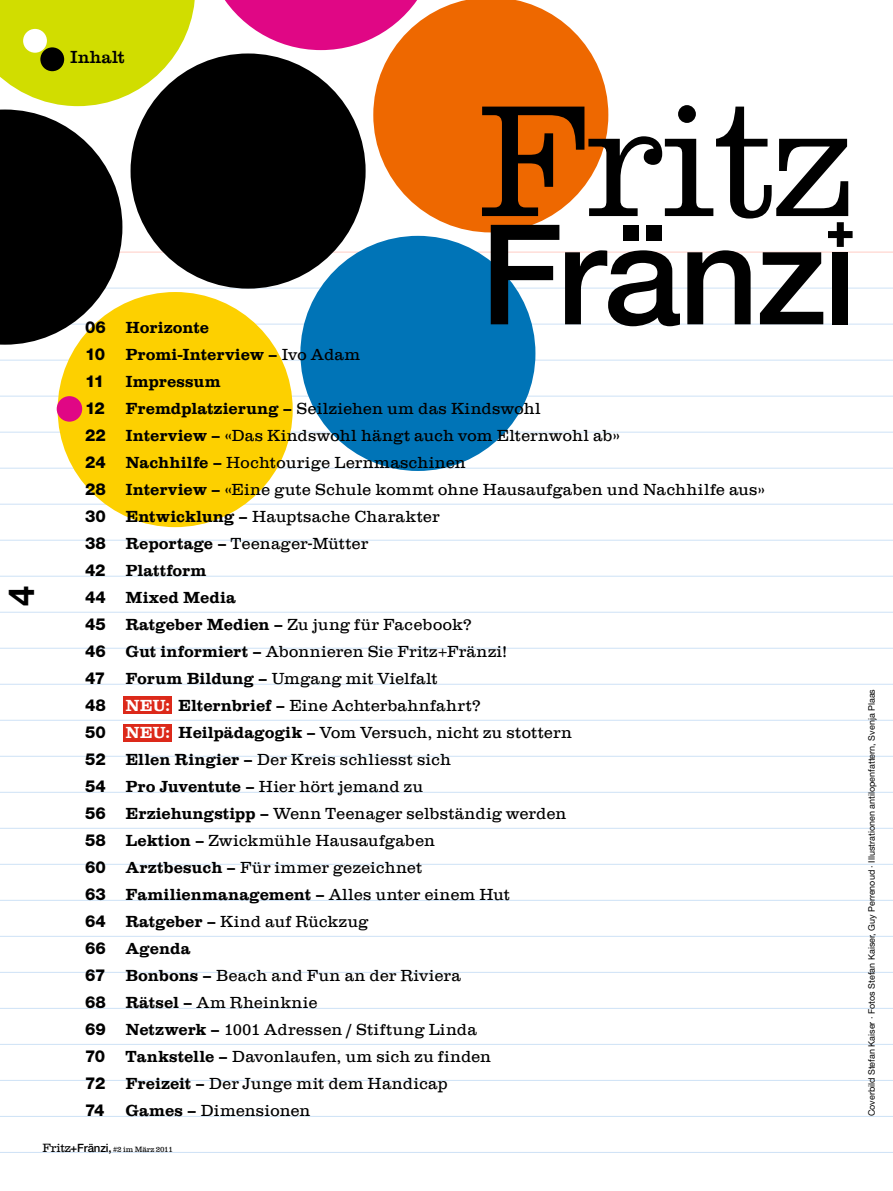
<style>
.page{position:relative;width:893px;height:1191px;background:#fff}
.page>*{position:absolute;margin:0;border:0;box-sizing:border-box;transform-origin:0 0}
.t1{font:700 36px "Helvetica Neue LT Pro";color:#000}
.t2{font:500 18px "Clarendon Com";letter-spacing:.015em;color:#000}
.t3{font:300 16.5px/27px "Clarendon Com";letter-spacing:.01em;color:#000}
.t4{font:700 16.5px/27px "Clarendon Com";color:#000}
.t5{font:9px "Helvetica Neue LT Pro";color:#000}
.t6{font:300 7.8px "Clarendon Com";letter-spacing:-.025em;color:#000}
.s1{font-family:"Helvetica Neue LT Pro";font-weight:800}
.s2{font-weight:300}
.s3{font-weight:700}
.s4{font-weight:700;color:#fff}
.s5{font-size:12.3px}
.s6{font-family:"Helvetica Neue LT Pro";font-weight:500;font-size:11.25px}
.s7{font-family:"Helvetica Neue LT Pro";font-weight:500;font-size:11.4px}
</style>
<div class="page">
<hr style="left:0;top:252px;width:893px;height:1px;background:#ffccc4">
<hr style="left:0;top:288px;width:893px;height:1px;background:#cee2f6">
<hr style="left:0;top:324px;width:893px;height:1px;background:#cee2f6">
<hr style="left:0;top:360px;width:893px;height:1px;background:#cee2f6">
<hr style="left:0;top:396px;width:893px;height:1px;background:#cee2f6">
<hr style="left:0;top:432px;width:893px;height:1px;background:#cee2f6">
<hr style="left:0;top:468px;width:893px;height:1px;background:#cee2f6">
<hr style="left:0;top:504px;width:893px;height:1px;background:#cee2f6">
<hr style="left:0;top:540px;width:893px;height:1px;background:#cee2f6">
<hr style="left:0;top:576px;width:893px;height:1px;background:#cee2f6">
<hr style="left:0;top:612px;width:893px;height:1px;background:#cee2f6">
<hr style="left:0;top:648px;width:893px;height:1px;background:#cee2f6">
<hr style="left:0;top:684px;width:893px;height:1px;background:#cee2f6">
<hr style="left:0;top:720px;width:893px;height:1px;background:#cee2f6">
<hr style="left:0;top:756px;width:893px;height:1px;background:#cee2f6">
<hr style="left:0;top:792px;width:893px;height:1px;background:#cee2f6">
<hr style="left:0;top:828px;width:893px;height:1px;background:#cee2f6">
<hr style="left:0;top:864px;width:893px;height:1px;background:#cee2f6">
<hr style="left:0;top:900px;width:893px;height:1px;background:#cee2f6">
<hr style="left:0;top:936px;width:893px;height:1px;background:#cee2f6">
<hr style="left:0;top:972px;width:893px;height:1px;background:#cee2f6">
<hr style="left:0;top:1008px;width:893px;height:1px;background:#cee2f6">
<hr style="left:0;top:1044px;width:893px;height:1px;background:#cee2f6">
<hr style="left:0;top:1080px;width:893px;height:1px;background:#cee2f6">
<hr style="left:0;top:1116px;width:893px;height:1px;background:#cee2f6">
<hr style="left:0;top:1152px;width:893px;height:1px;background:#cee2f6">
<div style="left:131px;top:53px;width:235px;height:236px;background:#000;border-radius:50%"></div>
<svg style="left:225px;top:0;width:148px;height:50px"></svg>
<div style="left:58px;top:292px;width:235px;height:235px;background:#fdd000;border-radius:50%"></div>
<div style="left:300px;top:236px;width:235px;height:235px;background:#0074b7;border-radius:50%"></div>
<svg style="left:373px;top:0;width:235px;height:232px;fill:#ee6800"></svg>
<svg style="left:0;top:0;width:195px;height:345px"></svg>
<div style="left:40px;top:47px;width:24px;height:24px;background:#000;border-radius:50%"></div>
<div style="left:23px;top:29px;width:24px;height:24px;background:#fff;border-radius:50%"></div>
<svg style="left:678px;top:105px;width:18px;height:18px"></svg>
<svg style="left:482px;top:107px;width:371px;height:219px"></svg>
<div style="left:57px;top:396px;width:25px;height:26px;background:#e00785;border-radius:50%"></div>
<div style="left:123px;top:696px;width:49px;height:18px;background:#dc291a"></div>
<div style="left:123px;top:724px;width:49px;height:17px;background:#dc291a"></div>
<p class="t2" style="left:70px;top:47px;width:56px">Inhalt</p>
<p class="t1" style="left:-1px;top:605px;width:22px;rotate:-90deg">4</p>
<p class="t4" style="left:85px;top:314px;width:277px"><span class="s1">06</span> Horizonte<br><span class="s1">10</span> Promi-Interview – <span class="s2">Ivo Adam<br></span><span class="s1">11</span></p>
<p class="t3" style="left:85px;top:368px;width:681px;text-indent:40px"><span class="s3">Impressum<br></span><span class="s1">12</span> <span class="s3">Fremdplatzierung –</span> Seilziehen um das Kindswohl<br><span class="s1">22</span> <span class="s3">Interview –</span> «Das Kindswohl hängt auch vom Elternwohl ab»<br><span class="s1">24</span> <span class="s3">Nachhilfe –</span> Hochtourige Lernmaschinen<br><span class="s1">28</span> <span class="s3">Interview –</span> «Eine gute Schule kommt ohne Hausaufgaben und Nachhilfe aus» <span class="s1">30</span> <span class="s3">Entwicklung –</span> Hauptsache Charakter<br><span class="s1">38</span> <span class="s3">Reportage –</span> Teenager-Mütter<br><span class="s1">42</span> <span class="s3">Plattform<br></span><span class="s1">44</span> <span class="s3">Mixed Media<br></span><span class="s1">45</span> <span class="s3">Ratgeber Medien –</span> Zu jung für Facebook?<br><span class="s1">46</span> <span class="s3">Gut informiert –</span> Abonnieren Sie Fritz+Fränzi!<br><span class="s1">47</span> <span class="s3">Forum Bildung –</span> Umgang mit Vielfalt<br><span class="s1">48</span> <span class="s4">NEU:</span> <span class="s3">Elternbrief –</span> Eine Achterbahnfahrt?<br><span class="s1">50</span> <span class="s4">NEU:</span> <span class="s3">Heilpädagogik –</span> Vom Versuch, nicht zu stottern<br><span class="s1">52</span> <span class="s3">Ellen Ringier –</span> Der Kreis schliesst sich<br><span class="s1">54</span> <span class="s3">Pro Juventute –</span> Hier hört jemand zu<br><span class="s1">56</span> <span class="s3">Erziehungstipp –</span> Wenn Teenager selbständig werden<br><span class="s1">58</span> <span class="s3">Lektion –</span> Zwickmühle Hausaufgaben<br><span class="s1">60</span> <span class="s3">Arztbesuch –</span> Für immer gezeichnet<br><span class="s1">63</span> <span class="s3">Familienmanagement –</span> Alles unter einem Hut<br><span class="s1">64</span> <span class="s3">Ratgeber –</span> Kind auf Rückzug<br><span class="s1">66</span> <span class="s3">Agenda<br></span><span class="s1">67</span> <span class="s3">Bonbons –</span> Beach and Fun an der Riviera<br><span class="s1">68</span> <span class="s3">Rätsel –</span> Am Rheinknie<br><span class="s1">69</span> <span class="s3">Netzwerk –</span> 1001 Adressen / Stiftung Linda<br><span class="s1">70</span> <span class="s3">Tankstelle –</span> Davonlaufen, um sich zu finden<br><span class="s1">72</span> <span class="s3">Freizeit –</span> Der Junge mit dem Handicap<br><span class="s1">74</span></p>
<p class="t3" style="left:125px;top:1097px;width:187px"><span class="s3">Games –</span> Dimensionen</p>
<p class="t6" style="left:43px;top:1145px;width:132px"><span class="s5">Fritz</span> <span class="s6">+</span><span class="s7">Fränzi,</span> #2 im März 2011</p>
<p class="t5" style="left:866px;top:1116px;width:429px;rotate:-90deg">Coverbild Stefan Kaiser ∙ Fotos Stefan Kaiser, Guy Perrenoud ∙ Illustrationen antilopenfattern, Svenja Plaas</p>
</div>
